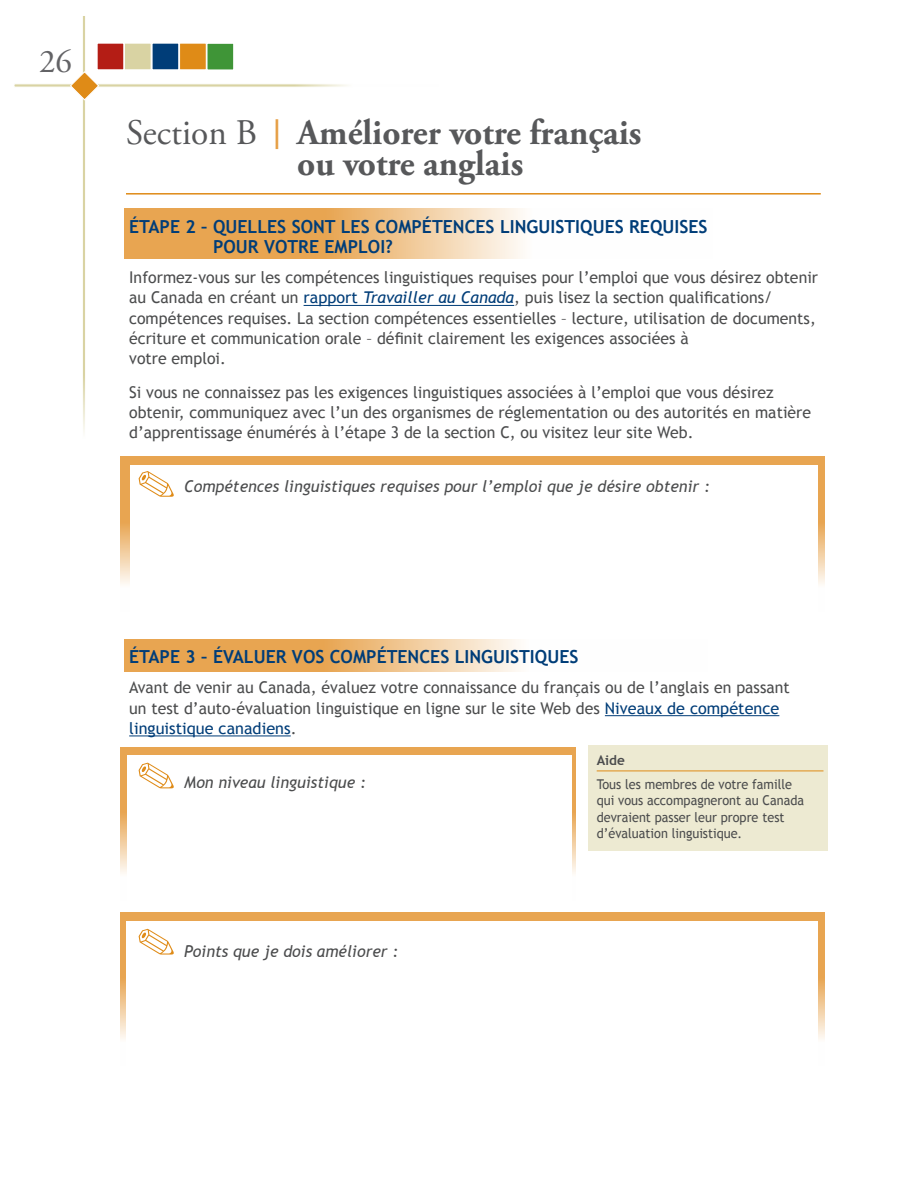
<style>
.page{position:relative;width:918px;height:1188px;background:#fff}
.page>*{position:absolute;margin:0;border:0;box-sizing:border-box;transform-origin:0 0}
.sections{font:700 36px/31.5px "Adobe Garamond Pro";color:#57585a}
.t1{font:33px "Adobe Garamond Pro";color:#636366}
.Steps{font:700 18px/20.2px "Trebuchet MS";color:#003d78}
.Body{font:16.2px/20.2px "Trebuchet MS";color:#4b4c4d}
.Body-2{font:italic 16.2px "Trebuchet MS";color:#4b4c4d}
.help_body{font:13.5px/16.5px "Trebuchet MS";color:#4b4c4d;scale:.94 1}
.Help{font:700 13.5px "Trebuchet MS";color:#4b4c4d}
.s1{font-weight:400}
.s2{font-family:"Trebuchet MS";font-weight:400;color:#e69f45}
.s3{color:#003d78}
.s4{font-style:italic;color:#003d78}
</style>
<div class="page">
<svg style="left:124px;top:209px;width:399px;height:50px;fill:#e8a551"></svg>
<svg style="left:124px;top:639px;width:395px;height:33px;fill:#e8a551"></svg>
<svg style="left:121px;top:456px;width:704px;height:128px;fill:#e8a551"></svg>
<div style="left:130px;top:465px;width:688px;height:148px;background:#fff"></div>
<div style="left:121px;top:913px;width:704px;height:153px;background:#e8a551"></div>
<svg style="left:121px;top:747px;width:455px;height:127px;fill:#e8a551"></svg>
<div style="left:127px;top:756px;width:444px;height:146px;background:#fff"></div>
<div style="left:126px;top:921px;width:692px;height:146px;background:#fff"></div>
<div style="left:97px;top:43px;width:27px;height:27px;background:#b41d15"></div>
<div style="left:124px;top:43px;width:27px;height:27px;background:#d9d3a3;border:1px solid #fff"></div>
<div style="left:152px;top:43px;width:27px;height:27px;background:#003d78"></div>
<div style="left:179px;top:43px;width:28px;height:27px;background:#df8b17;border:1px solid #fff"></div>
<div style="left:207px;top:43px;width:27px;height:27px;background:#3f9537;border:1px solid #fff"></div>
<svg style="left:14px;top:84px;width:333px;height:3px"></svg>
<svg style="left:83px;top:16px;width:2px;height:416px"></svg>
<svg style="left:69px;top:70px;width:31px;height:31px"></svg>
<hr style="left:126px;top:193px;width:695px;height:2px;background:#df8b17">
<hr style="left:304px;top:305px;width:210px;height:1px;background:#003d78">
<hr style="left:605px;top:715px;width:174px;height:1px;background:#003d78">
<hr style="left:129px;top:735px;width:162px;height:1px;background:#003d78">
<div style="left:589px;top:745px;width:239px;height:105px;background:#edead2"></div>
<hr style="left:597px;top:771px;width:227px;height:1px;background:#df8b17">
<svg style="left:139px;top:471px;width:35px;height:26px"></svg>
<svg style="left:139px;top:929px;width:35px;height:26px"></svg>
<svg style="left:139px;top:763px;width:35px;height:25px"></svg>
<p class="t1" style="left:39px;top:42px;width:34px">26</p>
<p class="sections" style="left:297px;top:117px;width:346px;text-indent:-171px"><span class="s1">Section B</span> <span class="s2">|</span> Améliorer votre français ou votre anglais</p>
<p class="Steps" style="left:213px;top:216px;width:496px;text-indent:-84px">ÉTAPE 2 – QUELLES SONT LES COMPÉTENCES LINGUISTIQUES REQUISES<br>POUR VOTRE EMPLOI?</p>
<p class="Body" style="left:129px;top:267px;width:690px">Informez-vous sur les compétences linguistiques requises pour l’emploi que vous désirez obtenir au Canada en créant un <span class="s3">rapport</span> <span class="s4">Travailler au Canada</span>, puis lisez la section qualifications/ compétences requises. La section compétences essentielles – lecture, utilisation de documents, écriture et communication orale – définit clairement les exigences associées à<br>votre emploi.</p>
<p class="Body" style="left:129px;top:382px;width:683px">Si vous ne connaissez pas les exigences linguistiques associées à l’emploi que vous désirez obtenir, communiquez avec l’un des organismes de réglementation ou des autorités en matière d’apprentissage énumérés à l’étape 3 de la section C, ou visitez leur site Web.</p>
<p class="Body-2" style="left:184px;top:477px;width:527px">Compétences linguistiques requises pour l’emploi que je désire obtenir :</p>
<p class="Steps" style="left:129px;top:647px;width:451px">ÉTAPE 3 – ÉVALUER VOS COMPÉTENCES LINGUISTIQUES</p>
<p class="Body" style="left:129px;top:678px;width:662px">Avant de venir au Canada, évaluez votre connaissance du français ou de l’anglais en passant un test d’auto-évaluation linguistique en ligne sur le site Web des <span class="s3">Niveaux de compétence linguistique canadiens</span>.</p>
<p class="Body-2" style="left:184px;top:773px;width:183px">Mon niveau linguistique :</p>
<p class="Help" style="left:597px;top:751px;width:30px">Aide</p>
<p class="help_body" style="left:597px;top:776px;width:222px">Tous les membres de votre famille qui vous accompagneront au Canada devraient passer leur propre test d’évaluation linguistique.</p>
<p class="Body-2" style="left:184px;top:941px;width:215px">Points que je dois améliorer :</p>
</div>
